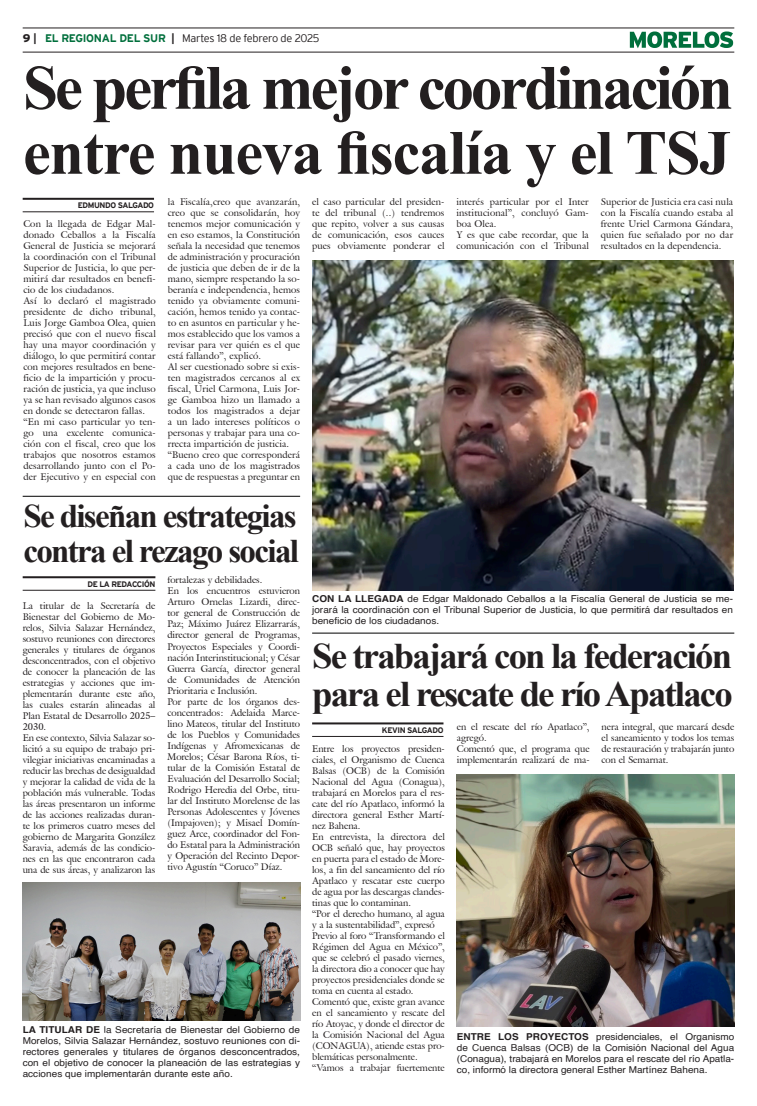
<style>
.page{position:relative;width:757px;height:1106px;background:#fff}
.page>*{position:absolute;margin:0;border:0;box-sizing:border-box;transform-origin:0 0}
.Cabeza_01{font:700 63px "Times New Roman";letter-spacing:-.05em;color:#231f20}
.Cabeza_01-2{font:700 63px "Times New Roman";letter-spacing:-.02em;color:#231f20}
.Cabeza_03{font:700 36px "Times New Roman";letter-spacing:-.05em;color:#231f20}
.Cabeza_03-2{font:700 33px "Times New Roman";letter-spacing:-.05em;color:#231f20}
.t1{font:300 11px "Interstate";letter-spacing:-.025em;color:#231f20}
.t2{font:9.5px/11px "Galliard IT Cby BT";color:#231f20;text-align:justify}
.Pie_de_foto{font:9.5px/11px "Helvetica";letter-spacing:.005em;color:#231f20;text-align:justify;scale:1.05 1}
.t3{font:700 8px "Interstate";letter-spacing:-.05em;color:#231f20}
.s1{font-weight:900}
.s2{font-weight:700}
.s3{font-weight:700;color:#006f3c}
</style>
<div class="page">
<hr style="left:23px;top:28px;width:711px;height:1px;background:#231f20">
<hr style="left:23px;top:52px;width:711px;height:1px;background:#231f20">
<svg style="left:630px;top:31px;width:103px;height:17px"></svg>
<hr style="left:23px;top:198px;width:131px;height:2px;background:#231f20">
<hr style="left:23px;top:211px;width:131px;height:1px;background:#231f20">
<hr style="left:23px;top:576px;width:132px;height:2px;background:#231f20">
<hr style="left:23px;top:590px;width:132px;height:1px;background:#231f20">
<hr style="left:23px;top:496px;width:277px;height:1px;background:#000">
<hr style="left:312px;top:722px;width:131px;height:2px;background:#231f20">
<hr style="left:312px;top:736px;width:131px;height:1px;background:#231f20">
<hr style="left:312px;top:632px;width:422px;height:1px;background:#000">
<img style="left:312px;top:261px;width:421px;height:329px">
<img style="left:457px;top:774px;width:277px;height:252px">
<img style="left:23px;top:883px;width:277px;height:137px">
<p class="t1" style="left:23px;top:32px;width:298px"><span class="s1">9</span> <span class="s2">|</span> <span class="s3">EL REGIONAL DEL SUR</span> <span class="s2">|</span> Martes 18 de febrero de 2025</p>
<p class="Cabeza_01" style="left:23px;top:42px;width:711px">Se perfila mejor coordinación</p>
<p class="Cabeza_01-2" style="left:23px;top:107px;width:709px">entre nueva fiscalía y el TSJ</p>
<p class="t3" style="left:78px;top:201px;width:78px">EDMUNDO SALGADO</p>
<p class="t2" style="left:312px;top:196px;width:134px">el caso particular del presiden&shy;te del tribunal (..) tendremos que repito, volver a sus causas de comunicación, esos cauces pues obviamente ponderar el</p>
<p class="t2" style="left:456px;top:196px;width:134px">interés particular por el Inter institucional”, concluyó Gam&shy;boa Olea.</p>
<p class="t2" style="left:168px;top:196px;width:134px">la Fiscalía,creo que avanzarán, creo que se consolidarán, hoy tenemos mejor comunicación y en eso estamos, la Constitución señala la necesidad que tenemos de administración y procuración de justicia que deben de ir de la mano, siempre respetando la so&shy;beranía e independencia, hemos tenido ya obviamente comuni&shy;cación, hemos tenido ya contac&shy;to en asuntos en particular y he&shy;mos establecido que los vamos a revisar para ver quién es el que está fallando”, explicó.</p>
<p class="t2" style="left:168px;top:361px;width:134px">Al ser cuestionado sobre si exis&shy;ten magistrados cercanos al ex fiscal, Uriel Carmona, Luis Jor&shy;ge Gamboa hizo un llamado a todos los magistrados a dejar a un lado intereses políticos o personas y trabajar para una co&shy;rrecta impartición de justicia.</p>
<p class="t2" style="left:168px;top:449px;width:134px">“Bueno creo que corresponderá a cada uno de los magistrados que de respuestas a preguntar en</p>
<p class="t2" style="left:601px;top:196px;width:134px">Superior de Justicia era casi nula con la Fiscalía cuando estaba al frente Uriel Carmona Gándara, quien fue señalado por no dar resultados en la dependencia.</p>
<p class="t2" style="left:23px;top:218px;width:134px">Con la llegada de Edgar Mal&shy;donado Ceballos a la Fiscalía General de Justicia se mejorará la coordinación con el Tribunal Superior de Justicia, lo que per&shy;mitirá dar resultados en benefi&shy;cio de los ciudadanos.</p>
<p class="t2" style="left:23px;top:295px;width:134px">Así lo declaró el magistrado presidente de dicho tribunal, Luis Jorge Gamboa Olea, quien precisó que con el nuevo fiscal hay una mayor coordinación y diálogo, lo que permitirá contar con mejores resultados en bene&shy;ficio de la impartición y procu&shy;ración de justicia, ya que incluso ya se han revisado algunos casos en donde se detectaron fallas.</p>
<p class="t2" style="left:23px;top:416px;width:134px">“En mi caso particular yo ten&shy;go una excelente comunica&shy;ción con el fiscal, creo que los trabajos que nosotros estamos desarrollando junto con el Po&shy;der Ejecutivo y en especial con</p>
<p class="t2" style="left:456px;top:229px;width:134px">Y es que cabe recordar, que la comunicación con el Tribunal</p>
<p class="Cabeza_03-2" style="left:23px;top:492px;width:275px">Se diseñan estrategias</p>
<p class="Cabeza_03-2" style="left:23px;top:527px;width:277px">contra el rezago social</p>
<p class="t3" style="left:87px;top:579px;width:69px">DE LA REDACCIÓN</p>
<p class="t2" style="left:167px;top:574px;width:96px">fortalezas y debilidades.</p>
<p class="t2" style="left:167px;top:585px;width:134px">En los encuentros estuvieron Arturo Ornelas Lizardi, direc&shy;tor general de Construcción de Paz; Máximo Juárez Elizarrarás, director general de Programas, Proyectos Especiales y Coordi&shy;nación Interinstitucional; y César Guerra García, director general de Comunidades de Atención Prioritaria e Inclusión.</p>
<p class="t2" style="left:167px;top:695px;width:134px">Por parte de los órganos des&shy;concentrados: Adelaida Marce&shy;lino Mateos, titular del Instituto de los Pueblos y Comunidades Indígenas y Afromexicanas de Morelos; César Barona Ríos, ti&shy;tular de la Comisión Estatal de Evaluación del Desarrollo Social; Rodrigo Heredia del Orbe, titu&shy;lar del Instituto Morelense de las Personas Adolescentes y Jóvenes (Impajoven); y Misael Domín&shy;guez Arce, coordinador del Fon&shy;do Estatal para la Administración y Operación del Recinto Depor&shy;tivo Agustín “Coruco” Díaz.</p>
<p class="t2" style="left:23px;top:600px;width:134px">La titular de la Secretaría de Bienestar del Gobierno de Mo&shy;relos, Silvia Salazar Hernández, sostuvo reuniones con directores generales y titulares de órganos desconcentrados, con el objetivo de conocer la planeación de las estrategias y acciones que im&shy;plementarán durante este año, las cuales estarán alineadas al Plan Estatal de Desarrollo 2025– 2030.</p>
<p class="t2" style="left:23px;top:732px;width:134px">En ese contexto, Silvia Salazar so&shy;licitó a su equipo de trabajo pri&shy;vilegiar iniciativas encaminadas a reducir las brechas de desigualdad y mejorar la calidad de vida de la población más vulnerable. Todas las áreas presentaron un informe de las acciones realizadas duran&shy;te los primeros cuatro meses del gobierno de Margarita González Saravia, además de las condicio&shy;nes en las que encontraron cada una de sus áreas, y analizaron las</p>
<p class="Pie_de_foto" style="left:23px;top:1024px;width:266px"><span class="s2">LA TITULAR DE</span> la Secretaría de Bienestar del Gobierno de Morelos, Silvia Salazar Hernández, sostuvo reuniones con di&shy;rectores generales y titulares de órganos desconcentrados, con el objetivo de conocer la planeación de las estrategias y acciones que implementarán durante este año.</p>
<p class="Pie_de_foto" style="left:312px;top:593px;width:402px"><span class="s2">CON LA LLEGADA</span> de Edgar Maldonado Ceballos a la Fiscalía General de Justicia se me&shy;jorará la coordinación con el Tribunal Superior de Justicia, lo que permitirá dar resultados en beneficio de los ciudadanos.</p>
<p class="Cabeza_03" style="left:312px;top:629px;width:421px">Se trabajará con la federación</p>
<p class="Cabeza_03" style="left:312px;top:667px;width:422px">para el rescate de río Apatlaco</p>
<p class="t3" style="left:382px;top:725px;width:63px">KEVIN SALGADO</p>
<p class="t2" style="left:457px;top:720px;width:134px">en el rescate del río Apatlaco”, agregó.</p>
<p class="t2" style="left:457px;top:742px;width:134px">Comentó que, el programa que implementarán realizará de ma-</p>
<p class="t2" style="left:601px;top:720px;width:134px">nera integral, que marcará desde el saneamiento y todos los temas de restauración y trabajarán junto con el Semarnat.</p>
<p class="t2" style="left:312px;top:742px;width:134px">Entre los proyectos presiden&shy;ciales, el Organismo de Cuenca Balsas (OCB) de la Comisión Nacional del Agua (Conagua), trabajará en Morelos para el res&shy;cate del río Apatlaco, informó la directora general Esther Martí&shy;nez Bahena.</p>
<p class="t2" style="left:312px;top:830px;width:134px">En entrevista, la directora del OCB señaló que, hay proyectos en puerta para el estado de More&shy;los, a fin del saneamiento del río Apatlaco y rescatar este cuerpo de agua por las descargas clandes&shy;tinas que lo contaminan.</p>
<p class="t2" style="left:312px;top:907px;width:134px">“Por el derecho humano, al agua y a la sustentabilidad”, expresó</p>
<p class="t2" style="left:312px;top:929px;width:134px">Previo al foro “Transformando el Régimen del Agua en México”, que se celebró el pasado viernes, la directora dio a conocer que hay proyectos presidenciales donde se toma en cuenta al estado.</p>
<p class="t2" style="left:312px;top:995px;width:134px">Comentó que, existe gran avance en el saneamiento y rescate del río Atoyac, y donde el director de la Comisión Nacional del Agua (CONAGUA), atiende estas pro&shy;blemáticas personalmente.</p>
<p class="t2" style="left:312px;top:1061px;width:134px">“Vamos a trabajar fuertemente</p>
<p class="Pie_de_foto" style="left:457px;top:1031px;width:266px"><span class="s2">ENTRE LOS PROYECTOS</span> presidenciales, el Organismo de Cuenca Balsas (OCB) de la Comisión Nacional del Agua (Conagua), trabajará en Morelos para el rescate del río Apatla&shy;co, informó la directora general Esther Martínez Bahena.</p>
</div>
